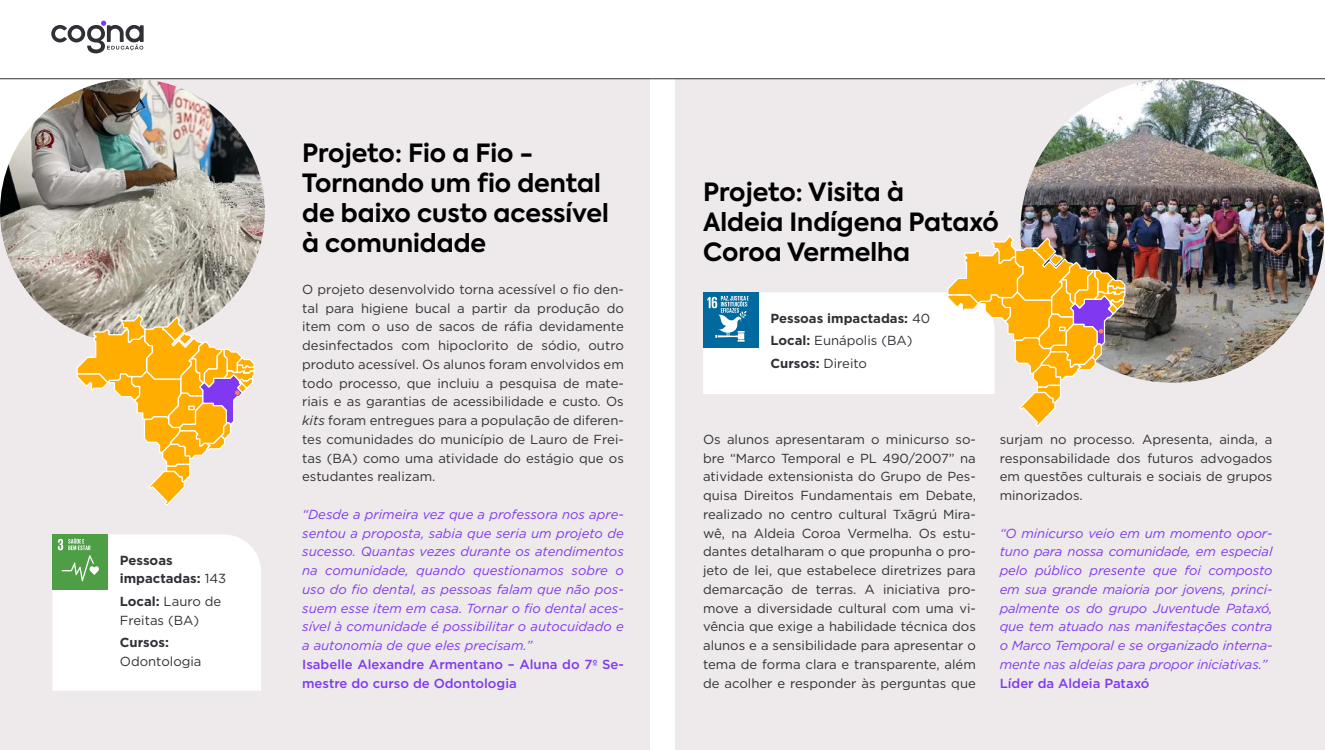
<style>
.page{position:relative;width:1325px;height:750px;background:#fff}
.page>*{position:absolute;margin:0;border:0;box-sizing:border-box;transform-origin:0 0}
.t1{font:700 25px/30px "Axiforma";color:#000}
.t2{font:13.12px/18.8px "Gotham";color:#2f3136;text-align:justify}
.t3{font:italic 13.12px/18.8px "Gotham";letter-spacing:-.01em;color:#8038f0;text-align:justify}
.t4{font:500 13.12px/18.8px "Gotham";color:#8038f0}
.t5{font:700 13.12px/22.5px "Gotham";color:#2f3136}
.s1{font-weight:400}
.s2{font-weight:700}
.s3{font-style:italic}
</style>
<div class="page">
<div style="left:675px;top:80px;width:650px;height:670px;background:#eee9ea"></div>
<img style="left:1020px;top:79px;width:304px;height:304px;border-radius:152px">
<div style="left:0;top:80px;width:650px;height:670px;background:#eee9ea"></div>
<img style="left:0;top:79px;width:265px;height:265px;border-radius:132px">
<svg style="left:52px;top:534px;width:209px;height:157px"></svg>
<svg style="left:703px;top:234px;width:423px;height:194px"></svg>
<svg style="left:76px;top:313px;width:180px;height:194px;background:#eecc92"></svg>
<svg style="left:51px;top:21px;width:93px;height:32px"></svg>
<hr style="left:0;top:79px;width:1325px;height:1px;background:#2f3136">
<p class="t5" style="left:120px;top:550px;width:108px;line-height:18.8px">Pessoas impactadas: <span class="s1">143</span></p>
<p class="t2" style="left:120px;top:592px;width:103px"><span class="s2">Local:</span> Lauro de<br>Freitas (BA)</p>
<p class="t5" style="left:120px;top:631px;width:51px">Cursos:</p>
<p class="t2" style="left:120px;top:652px;width:83px">Odontologia</p>
<h1 class="t1" style="left:302px;top:139px;width:308px">Projeto: Fio a Fio -<br>Tornando um fio dental de baixo custo acessível à comunidade</h1>
<p class="t2" style="left:302px;top:279px;width:323px">O projeto desenvolvido torna acessível o fio den&shy;tal para higiene bucal a partir da produção do item com o uso de sacos de ráfia devidamente desinfectados com hipoclorito de sódio, outro produto acessível. Os alunos foram envolvidos em todo processo, que incluiu a pesquisa de mate&shy;riais e as garantias de acessibilidade e custo. Os <span class="s3">kits</span> foram entregues para a população de diferen&shy;tes comunidades do município de Lauro de Frei&shy;tas (BA) como uma atividade do estágio que os estudantes realizam.</p>
<p class="t3" style="left:302px;top:505px;width:323px">“Desde a primeira vez que a professora nos apre&shy;sentou a proposta, sabia que seria um projeto de sucesso. Quantas vezes durante os atendimentos na comunidade, quando questionamos sobre o uso do fio dental, as pessoas falam que não pos&shy;suem esse item em casa. Tornar o fio dental aces&shy;sível à comunidade é possibilitar o autocuidado e a autonomia de que eles precisam.”</p>
<p class="t4" style="left:302px;top:655px;width:323px">Isabelle Alexandre Armentano – Aluna do 7º Se&shy;mestre do curso de Odontologia</p>
<h1 class="t1" style="left:703px;top:177px;width:297px">Projeto: Visita à<br>Aldeia Indígena Pataxó<br>Coroa Vermelha</h1>
<p class="t5" style="left:770px;top:307px;width:161px">Pessoas impactadas: <span class="s1">40<br></span>Local: <span class="s1">Eunápolis (BA)<br></span>Cursos: <span class="s1">Direito</span></p>
<p class="t2" style="left:703px;top:429px;width:274px">Os alunos apresentaram o minicurso so&shy;bre “Marco Temporal e PL 490/2007” na atividade extensionista do Grupo de Pes&shy;quisa Direitos Fundamentais em Debate, realizado no centro cultural Txãgrú Mira&shy;wê, na Aldeia Coroa Vermelha. Os estu&shy;dantes detalharam o que propunha o pro&shy;jeto de lei, que estabelece diretrizes para demarcação de terras. A iniciativa pro&shy;move a diversidade cultural com uma vi&shy;vência que exige a habilidade técnica dos alunos e a sensibilidade para apresentar o tema de forma clara e transparente, além de acolher e responder às perguntas que</p>
<p class="t2" style="left:1000px;top:430px;width:274px">surjam no processo. Apresenta, ainda, a responsabilidade dos futuros advogados em questões culturais e sociais de grupos minorizados.</p>
<p class="t3" style="left:1000px;top:523px;width:274px">“O minicurso veio em um momento opor&shy;tuno para nossa comunidade, em especial pelo público presente que foi composto em sua grande maioria por jovens, princi&shy;palmente os do grupo Juventude Pataxó, que tem atuado nas manifestações contra o Marco Temporal e se organizado interna&shy;mente nas aldeias para propor iniciativas.”</p>
<p class="t4" style="left:1000px;top:673px;width:151px">Líder da Aldeia Pataxó</p>
</div>
